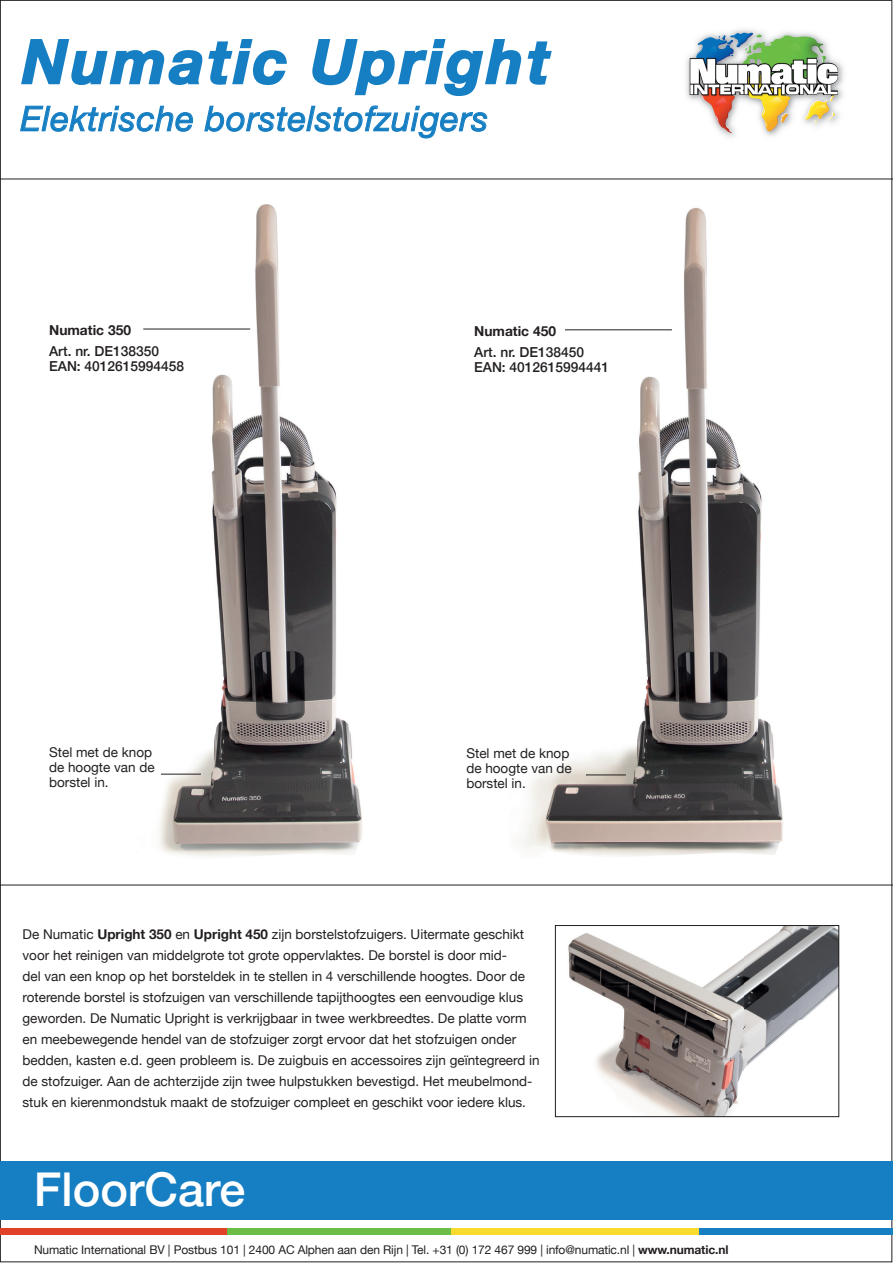
<style>
.page{position:relative;width:893px;height:1263px;background:#fff}
.page>*{position:absolute;margin:0;border:0;box-sizing:border-box;transform-origin:0 0}
.t1{font:italic 700 60.45px "Helvetica Neue";letter-spacing:.06em;color:#167ec2}
.t2{font:500 46.65px "Helvetica Neue";color:#fff}
.t3{font:italic 34.5px "Helvetica Neue";letter-spacing:.02em;color:#167ec2}
.t4{font:500 13.8px/15.3px "Helvetica Neue";color:#231f20}
.t5{font:700 13.8px "Helvetica Neue";color:#231f20}
.t6{font:13.5px/21px "Helvetica Neue";color:#231f20}
.t7{font:12px "Helvetica Neue";letter-spacing:-.01em;color:#231f20}
.s1{font-weight:700}
</style>
<div class="page">
<svg style="left:21px;top:39px;width:266px;height:46px"></svg>
<svg style="left:312px;top:39px;width:240px;height:57px"></svg>
<img style="left:521px;top:208px;width:262px;height:649px">
<img style="left:143px;top:204px;width:219px;height:653px">
<hr style="left:565px;top:329px;width:107px;height:1px;background:#231f20">
<hr style="left:143px;top:329px;width:107px;height:1px;background:#231f20">
<hr style="left:161px;top:774px;width:40px;height:1px;background:#231f20">
<hr style="left:586px;top:774px;width:40px;height:1px;background:#231f20">
<img style="left:568px;top:927px;width:269px;height:188px">
<div style="left:555px;top:925px;width:284px;height:192px;border:1px solid #231f20"></div>
<img style="left:686px;top:29px;width:158px;height:108px">
<img style="left:730px;top:33px;width:14px;height:14px">
<svg style="left:20px;top:105px;width:173px;height:27px"></svg>
<svg style="left:204px;top:105px;width:284px;height:34px"></svg>
<hr style="left:0;top:179px;width:893px;height:1px;background:#231f20">
<hr style="left:0;top:885px;width:893px;height:1px;background:#231f20">
<div style="left:698px;top:1228px;width:195px;height:7px;background:#167ec2"></div>
<div style="left:0;top:1228px;width:227px;height:7px;background:#e04127"></div>
<div style="left:227px;top:1228px;width:224px;height:7px;background:#6cbd46"></div>
<div style="left:451px;top:1228px;width:247px;height:7px;background:#f9da2d"></div>
<div style="left:0;top:1161px;width:893px;height:59px;background:#167ec2"></div>
<h1 class="t1" style="left:23px;top:14px;width:529px">Numatic Upright</h1>
<h3 class="t3" style="left:20px;top:94px;width:469px">Elektrische borstelstofzuigers</h3>
<p class="t5" style="left:49px;top:319px;width:83px">Numatic 350</p>
<p class="t4" style="left:49px;top:342px;width:136px">Art. nr. DE138350<br>EAN: 4012615994458</p>
<p class="t5" style="left:474px;top:320px;width:83px">Numatic 450</p>
<p class="t4" style="left:474px;top:343px;width:136px">Art. nr. DE138450<br>EAN: 4012615994441</p>
<p class="t6" style="left:49px;top:745px;width:107px;line-height:15px">Stel met de knop de hoogte van de borstel in.</p>
<p class="t6" style="left:466px;top:746px;width:107px;line-height:15px">Stel met de knop de hoogte van de borstel in.</p>
<p class="t6" style="left:23px;top:925px;width:519px">De Numatic <span class="s1">Upright 350</span> en <span class="s1">Upright 450</span> zijn borstelstofzuigers. Uitermate geschikt voor het reinigen van middelgrote tot grote oppervlaktes. De borstel is door mid-<br>del van een knop op het borsteldek in te stellen in 4 verschillende hoogtes. Door de roterende borstel is stofzuigen van verschillende tapijthoogtes een eenvoudige klus geworden. De Numatic Upright is verkrijgbaar in twee werkbreedtes. De platte vorm en meebewegende hendel van de stofzuiger zorgt ervoor dat het stofzuigen onder bedden, kasten e.d. geen probleem is. De zuigbuis en accessoires zijn geïntegreerd in de stofzuiger. Aan de achterzijde zijn twee hulpstukken bevestigd. Het meubelmond&shy;stuk en kierenmondstuk maakt de stofzuiger compleet en geschikt voor iedere klus.</p>
<h2 class="t2" style="left:34px;top:1151px;width:213px">FloorCare</h2>
<p class="t7" style="left:34px;top:1241px;width:696px">Numatic International BV | Postbus 101 | 2400 AC Alphen aan den Rijn | Tel. +31 (0) 172 467 999 | info@numatic.nl | <span class="s1">www.numatic.nl</span></p>
</div>
